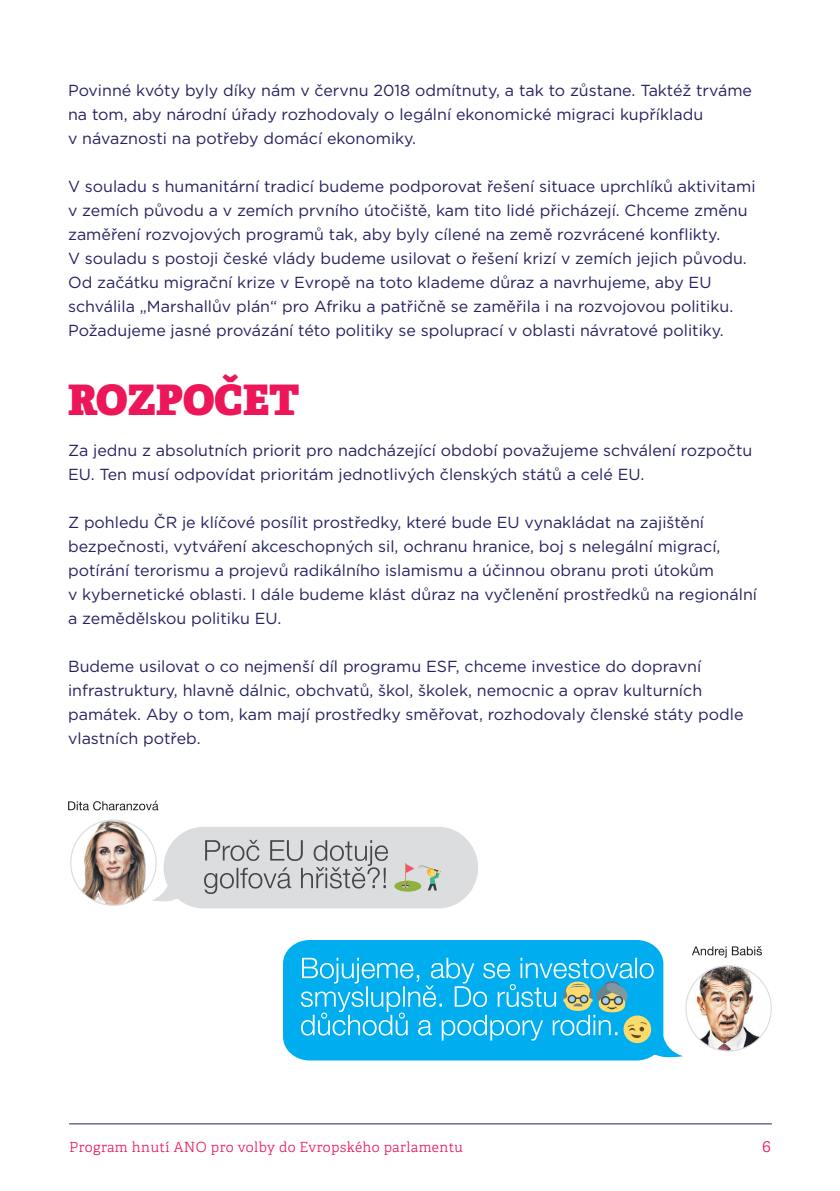
<style>
.page{position:relative;width:840px;height:1191px;background:#fff}
.page>*{position:absolute;margin:0;border:0;box-sizing:border-box;transform-origin:0 0}
.t1{font:800 42px "Adelle";letter-spacing:-.005em;color:#ed1658}
.t2{font:300 17px "Adelle";color:#ed1658}
.t3{font:16px/24px "Gotham";color:#252161}
.t4{font:300 14px "Adelle";letter-spacing:.03em;color:#ed1658}
</style>
<div class="page">
<hr style="left:69px;top:1123px;width:702px;height:1px;background:#252161">
<svg style="left:151px;top:827px;width:327px;height:81px;background:#d3d4d4"></svg>
<svg style="left:68px;top:800px;width:90px;height:10px"></svg>
<img style="left:71px;top:820px;width:85px;height:85px;border-radius:43px">
<svg style="left:283px;top:940px;width:400px;height:120px;background:#24b9f1"></svg>
<div style="left:623px;top:1015px;width:27px;height:28px;background:#fcdb6c;border-radius:50%"></div>
<svg style="left:300px;top:957px;width:353px;height:83px;background:#33bae8"></svg>
<svg style="left:692px;top:946px;width:69px;height:11px"></svg>
<img style="left:685px;top:965px;width:85px;height:86px;border-radius:43px">
<p class="t3" style="left:68px;top:78px;width:685px">Povinné kvóty byly díky nám v červnu 2018 odmítnuty, a tak to zůstane. Taktéž trváme na tom, aby národní úřady rozhodovaly o legální ekonomické migraci kupříkladu<br>v návaznosti na potřeby domácí ekonomiky.</p>
<p class="t3" style="left:68px;top:174px;width:688px">V souladu s humanitární tradicí budeme podporovat řešení situace uprchlíků aktivitami v zemích původu a v zemích prvního útočiště, kam tito lidé přicházejí. Chceme změnu zaměření rozvojových programů tak, aby byly cílené na země rozvrácené konflikty.<br>V souladu s postoji české vlády budeme usilovat o řešení krizí v zemích jejich původu.<br>Od začátku migrační krize v Evropě na toto klademe důraz a navrhujeme, aby EU schválila „Marshallův plán“ pro Afriku a patřičně se zaměřila i na rozvojovou politiku.<br>Požadujeme jasné provázání této politiky se spoluprací v oblasti návratové politiky.</p>
<h1 class="t1" style="left:68px;top:372px;width:233px">ROZPOČET</h1>
<p class="t3" style="left:68px;top:438px;width:685px">Za jednu z absolutních priorit pro nadcházející období považujeme schválení rozpočtu<br>EU. Ten musí odpovídat prioritám jednotlivých členských států a celé EU.</p>
<p class="t3" style="left:68px;top:510px;width:690px">Z pohledu ČR je klíčové posílit prostředky, které bude EU vynakládat na zajištění bezpečnosti, vytváření akceschopných sil, ochranu hranice, boj s nelegální migrací, potírání terorismu a projevů radikálního islamismu a účinnou obranu proti útokům<br>v kybernetické oblasti. I dále budeme klást důraz na vyčlenění prostředků na regionální a zemědělskou politiku EU.</p>
<p class="t3" style="left:68px;top:654px;width:676px">Budeme usilovat o co nejmenší díl programu ESF, chceme investice do dopravní infrastruktury, hlavně dálnic, obchvatů, škol, školek, nemocnic a oprav kulturních památek. Aby o tom, kam mají prostředky směřovat, rozhodovaly členské státy podle vlastních potřeb.</p>
<p class="t4" style="left:69px;top:1139px;width:395px">Program hnutí ANO pro volby do Evropského parlamentu</p>
<p class="t2" style="left:761px;top:1136px;width:10px">6</p>
</div>
